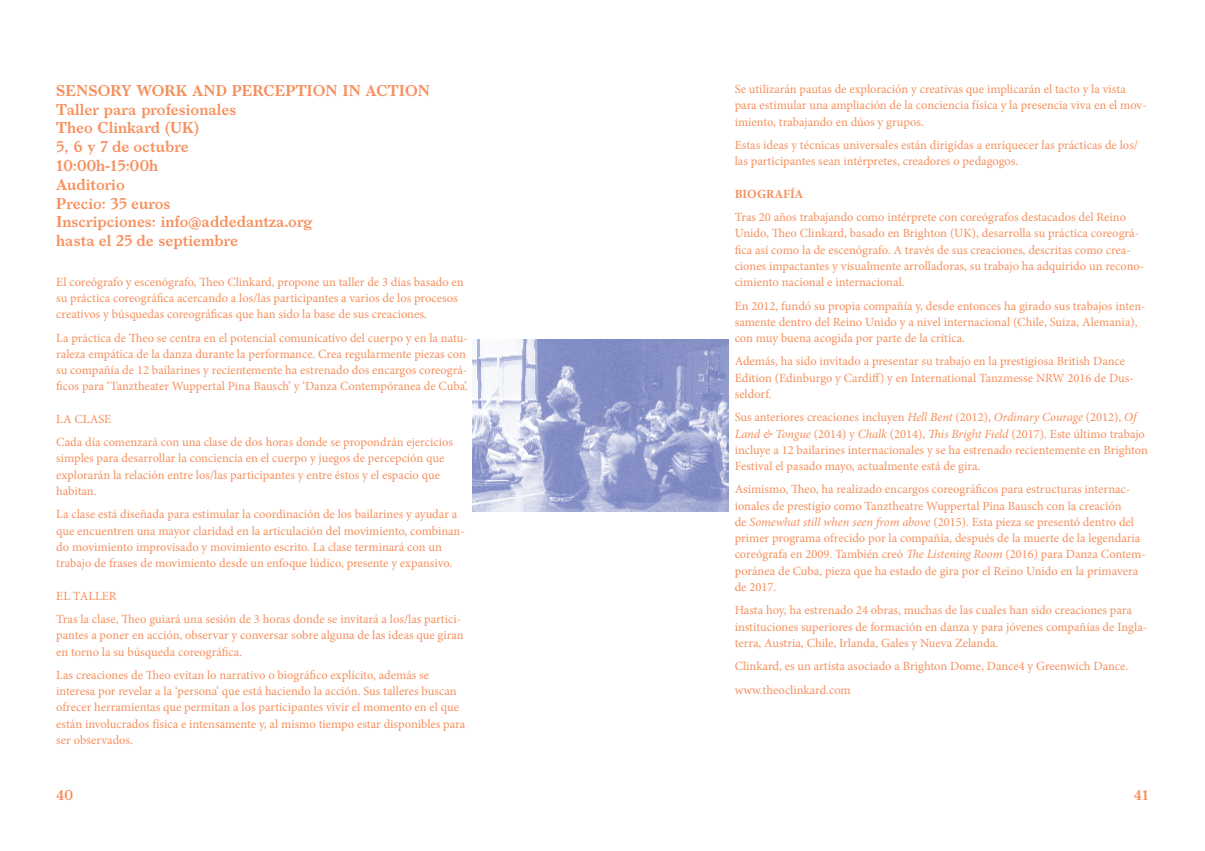
<style>
.page{position:relative;width:1205px;height:851px;background:#fff}
.page>*{position:absolute;margin:0;border:0;box-sizing:border-box;transform-origin:0 0}
.t1{font:600 15px/18.8px "Larish Neue";color:#f6905d}
.t2{font:600 13.75px "Larish Neue";color:#f6905d}
.t3{font:12.5px/16.2px "Minion Pro";color:#f6905d}
.t4{font:700 12.5px "Minion Pro";color:#f6905d}
.s1{font-style:italic}
</style>
<div class="page">
<img style="left:473px;top:340px;width:256px;height:171px">
<p class="t1" style="left:56px;top:80px;width:375px">SENSORY WORK AND PERCEPTION IN ACTION<br>Taller para profesionales<br>Theo Clinkard (UK)<br>5, 6 y 7 de octubre<br>10:00h-15:00h<br>Auditorio<br>Precio: 35 euros<br>Inscripciones: info@addedantza.org<br>hasta el 25 de septiembre</p>
<p class="t3" style="left:56px;top:273px;width:409px">El coreógrafo y escenógrafo, Theo Clinkard, propone un taller de 3 días basado en su práctica coreográfica acercando a los/las participantes a varios de los procesos creativos y búsquedas coreográficas que han sido la base de sus creaciones.</p>
<p class="t3" style="left:56px;top:329px;width:413px">La práctica de Theo se centra en el potencial comunicativo del cuerpo y en la natu&shy;raleza empática de la danza durante la performance. Crea regularmente piezas con su compañía de 12 bailarines y recientemente ha estrenado dos encargos coreográ&shy;ficos para ‘Tanztheater Wuppertal Pina Bausch’ y ‘Danza Contempóranea de Cuba’.</p>
<p class="t3" style="left:56px;top:407px;width:398px;line-height:23.4px">LA CLASE<br>Cada día comenzará con una clase de dos horas donde se propondrán ejercicios</p>
<p class="t3" style="left:56px;top:450px;width:390px">simples para desarrollar la conciencia en el cuerpo y juegos de percepción que explorarán la relación entre los/las participantes y entre éstos y el espacio que habitan.</p>
<p class="t3" style="left:56px;top:506px;width:410px">La clase está diseñada para estimular la coordinación de los bailarines y ayudar a que encuentren una mayor claridad en la articulación del movimiento, combinan&shy;do movimiento improvisado y movimiento escrito. La clase terminará con un trabajo de frases de movimiento desde un enfoque lúdico, presente y expansivo.</p>
<p class="t3" style="left:56px;top:584px;width:406px;line-height:23.4px">EL TALLER<br>Tras la clase, Theo guiará una sesión de 3 horas donde se invitará a los/las partici-</p>
<p class="t3" style="left:56px;top:627px;width:409px">pantes a poner en acción, observar y conversar sobre alguna de las ideas que giran en torno la su búsqueda coreográfica.</p>
<p class="t3" style="left:56px;top:666px;width:411px">Las creaciones de Theo evitan lo narrativo o biográfico explícito, además se interesa por revelar a la ‘persona’ que está haciendo la acción. Sus talleres buscan ofrecer herramientas que permitan a los participantes vivir el momento en el que están involucrados física e intensamente y, al mismo tiempo estar disponibles para ser observados.</p>
<p class="t3" style="left:735px;top:81px;width:414px">Se utilizarán pautas de exploración y creativas que implicarán el tacto y la vista para estimular una ampliación de la conciencia física y la presencia viva en el mov&shy;imiento, trabajando en dúos y grupos.</p>
<p class="t3" style="left:735px;top:137px;width:405px">Estas ideas y técnicas universales están dirigidas a enriquecer las prácticas de los/ las participantes sean intérpretes, creadores o pedagogos.</p>
<p class="t4" style="left:735px;top:185px;width:70px">BIOGRAFÍA</p>
<p class="t3" style="left:735px;top:209px;width:411px">Tras 20 años trabajando como intérprete con coreógrafos destacados del Reino Unido, Theo Clinkard, basado en Brighton (UK), desarrolla su práctica coreográ&shy;fica así como la de escenógrafo. A través de sus creaciones, descritas como crea&shy;ciones impactantes y visualmente arrolladoras, su trabajo ha adquirido un recono&shy;cimiento nacional e internacional.</p>
<p class="t3" style="left:735px;top:297px;width:412px">En 2012, fundó su propia compañía y, desde entonces ha girado sus trabajos inten&shy;samente dentro del Reino Unido y a nivel internacional (Chile, Suiza, Alemania), con muy buena acogida por parte de la crítica.</p>
<p class="t3" style="left:735px;top:353px;width:401px">Además, ha sido invitado a presentar su trabajo en la prestigiosa British Dance<br>Edition (Edinburgo y Cardiff) y en International Tanzmesse NRW 2016 de Dus&shy;seldorf.</p>
<p class="t3" style="left:735px;top:409px;width:415px">Sus anteriores creaciones incluyen <span class="s1">Hell Bent</span> (2012), <span class="s1">Ordinary Courage</span> (2012), <span class="s1">Of Land &amp; Tongue</span> (2014) y <span class="s1">Chalk</span> (2014), <span class="s1">This Bright Field</span> (2017)<span class="s1">.</span> Este último trabajo incluye a 12 bailarines internacionales y se ha estrenado recientemente en Brighton Festival el pasado mayo, actualmente está de gira.</p>
<p class="t3" style="left:735px;top:481px;width:413px">Asimismo, Theo, ha realizado encargos coreográficos para estructuras internac&shy;ionales de prestigio como Tanztheatre Wuppertal Pina Bausch con la creación<br>de <span class="s1">Somewhat still when seen from above</span> (2015). Esta pieza se presentó dentro del primer programa ofrecido por la compañía, después de la muerte de la legendaria coreógrafa en 2009. También creó <span class="s1">The Listening Room</span> (2016) para Danza Contem&shy;poránea de Cuba, pieza que ha estado de gira por el Reino Unido en la primavera de 2017.</p>
<p class="t3" style="left:735px;top:602px;width:414px">Hasta hoy, ha estrenado 24 obras, muchas de las cuales han sido creaciones para instituciones superiores de formación en danza y para jóvenes compañías de Ingla&shy;terra, Austria, Chile, Irlanda, Gales y Nueva Zelanda.</p>
<p class="t3" style="left:735px;top:654px;width:395px;line-height:23.4px">Clinkard, es un artista asociado a Brighton Dome, Dance4 y Greenwich Dance. www.theoclinkard.com</p>
<p class="t2" style="left:56px;top:784px;width:19px">40</p>
<p class="t2" style="left:1134px;top:784px;width:17px">41</p>
</div>
